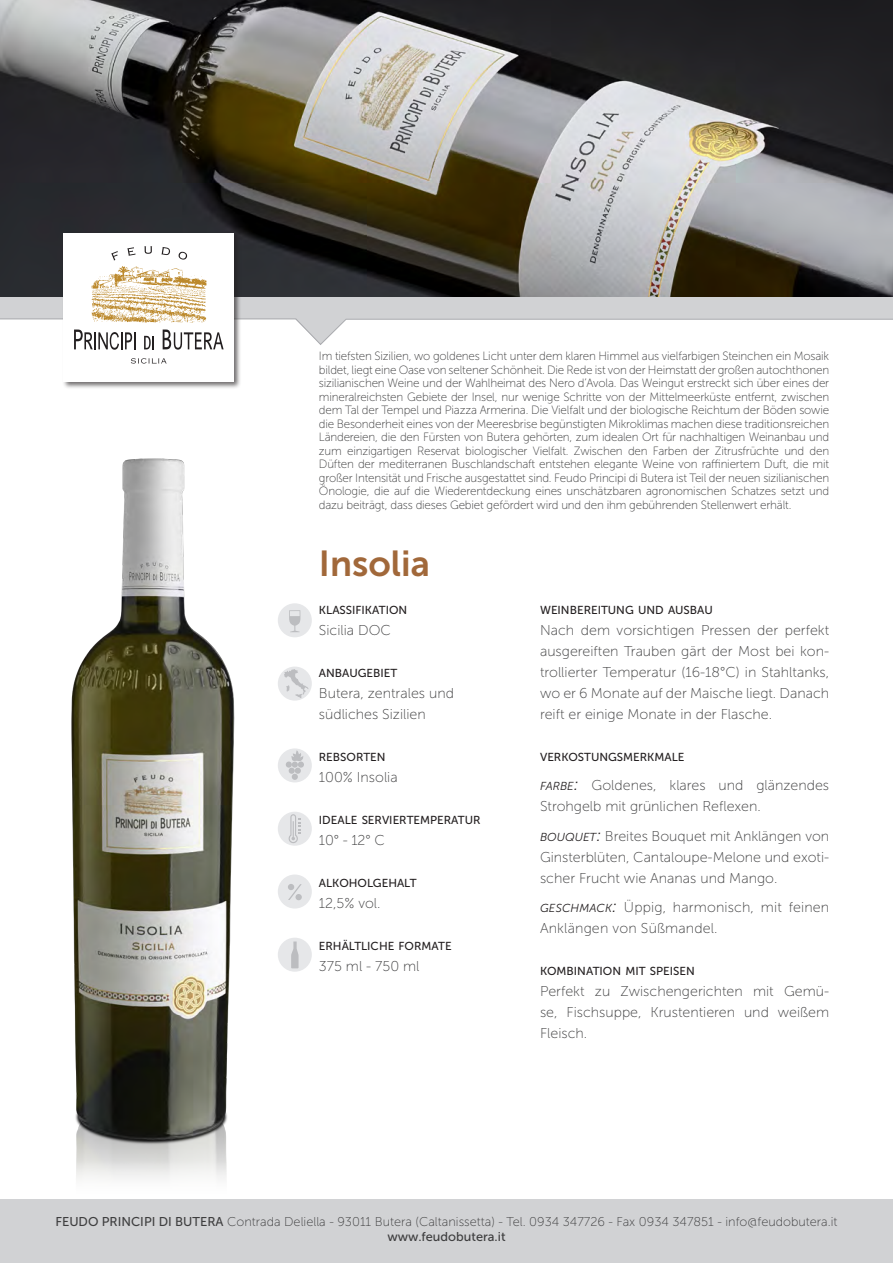
<style>
.page{position:relative;width:893px;height:1263px;background:#fff}
.page>*{position:absolute;margin:0;border:0;box-sizing:border-box;transform-origin:0 0}
.t1{font:36px "Museo Sans 700";color:#a1683a}
.t2{font:14.25px/21px "Museo Sans 100";color:#3e3e3f}
.t3{font:12.75px "Museo Sans 100";color:#3e3e3f}
.t4{font:12.75px "Museo Sans 500";color:#3e3e3f}
.t5{font:12px/13.5px "Museo Sans 100";letter-spacing:-.015em;color:#3e3e3f;text-align:justify}
.t6{font:11.55px "Museo Sans 500";color:#231f20}
.s1{font-family:"Museo Sans 300";font-style:italic;font-size:11.55px;color:#231f20}
.s2{font-family:"Museo Sans 300";font-style:italic;font-size:16.5px;color:#231f20}
.s3{font-family:"Museo Sans 500"}
</style>
<div class="page">
<div style="left:0;top:1199px;width:893px;height:64px;background:#d1d2d4"></div>
<img style="left:71px;top:458px;width:215px;height:721px">
<img style="left:0;top:0;width:893px;height:298px">
<div style="left:0;top:298px;width:893px;height:21px;background:#d1d2d4"></div>
<div style="left:62px;top:231px;width:179px;height:158px;background:#231f20;opacity:.65"></div>
<div style="left:64px;top:233px;width:170px;height:149px;background:#fff"></div>
<svg style="left:131px;top:358px;width:36px;height:6px"></svg>
<svg style="left:0;top:310px;width:893px;height:40px"></svg>
<svg style="left:127px;top:247px;width:7px;height:6px"></svg>
<svg style="left:144px;top:246px;width:8px;height:7px"></svg>
<svg style="left:161px;top:247px;width:9px;height:6px"></svg>
<img style="left:80px;top:253px;width:138px;height:82px">
<div style="left:278px;top:603px;width:34px;height:34px;background:#e6e7e9;border-radius:50%"></div>
<svg style="left:289px;top:610px;width:11px;height:22px"></svg>
<div style="left:278px;top:666px;width:34px;height:35px;background:#e6e7e9;border-radius:50%"></div>
<svg style="left:284px;top:669px;width:24px;height:29px"></svg>
<div style="left:278px;top:748px;width:34px;height:34px;background:#e6e7e9;border-radius:50%"></div>
<div style="left:286px;top:761px;width:6px;height:7px;background:#bcbdc0;border-radius:50%"></div>
<div style="left:292px;top:761px;width:6px;height:7px;background:#bcbdc0;border-radius:50%"></div>
<div style="left:298px;top:761px;width:6px;height:7px;background:#bcbdc0;border-radius:50%"></div>
<svg style="left:289px;top:768px;width:12px;height:12px"></svg>
<svg style="left:291px;top:750px;width:12px;height:11px"></svg>
<div style="left:278px;top:874px;width:34px;height:34px;background:#e6e7e9;border-radius:50%"></div>
<svg style="left:288px;top:884px;width:14px;height:16px"></svg>
<div style="left:278px;top:938px;width:34px;height:34px;background:#e6e7e9;border-radius:50%"></div>
<svg style="left:291px;top:941px;width:8px;height:27px"></svg>
<div style="left:278px;top:812px;width:34px;height:34px;background:#e6e7e9;border-radius:50%"></div>
<svg style="left:288px;top:814px;width:13px;height:29px"></svg>
<p class="t5" style="left:319px;top:349px;width:512px">Im tiefsten Sizilien, wo goldenes Licht unter dem klaren Himmel aus vielfarbigen Steinchen ein Mosaik bildet, liegt eine Oase von seltener Schönheit. Die Rede ist von der Heimstatt der großen autochthonen sizilianischen Weine und der Wahlheimat des Nero d’Avola. Das Weingut erstreckt sich über eines der mineralreichsten Gebiete der Insel, nur wenige Schritte von der Mittelmeerküste entfernt, zwischen dem Tal der Tempel und Piazza Armerina. Die Vielfalt und der biologische Reichtum der Böden sowie die Besonderheit eines von der Meeresbrise begünstigten Mikroklimas machen diese traditionsreichen Ländereien, die den Fürsten von Butera gehörten, zum idealen Ort für nachhaltigen Weinanbau und zum einzigartigen Reservat biologischer Vielfalt. Zwischen den Farben der Zitrusfrüchte und den Düften der mediterranen Buschlandschaft entstehen elegante Weine von raffiniertem Duft, die mit großer Intensität und Frische ausgestattet sind. Feudo Principi di Butera ist Teil der neuen sizilianischen Önologie, die auf die Wiederentdeckung eines unschätzbaren agronomischen Schatzes setzt und dazu beiträgt, dass dieses Gebiet gefördert wird und den ihm gebührenden Stellenwert erhält.</p>
<p class="t1" style="left:319px;top:543px;width:113px">Insolia</p>
<p class="t6" style="left:319px;top:603px;width:90px">KLASSIFIKATION</p>
<p class="t2" style="left:319px;top:620px;width:74px">Sicilia DOC</p>
<p class="t6" style="left:319px;top:666px;width:80px">ANBAUGEBIET</p>
<p class="t2" style="left:319px;top:683px;width:137px">Butera, zentrales und südliches Sizilien</p>
<p class="t6" style="left:319px;top:750px;width:68px">REBSORTEN</p>
<p class="t2" style="left:319px;top:767px;width:80px">100% Insolia</p>
<p class="t6" style="left:319px;top:813px;width:163px">IDEALE SERVIERTEMPERATUR</p>
<p class="t2" style="left:319px;top:830px;width:67px">10° - 12° C</p>
<p class="t6" style="left:319px;top:876px;width:99px">ALKOHOLGEHALT</p>
<p class="t2" style="left:319px;top:893px;width:63px">12,5% vol.</p>
<p class="t6" style="left:319px;top:939px;width:134px">ERHÄLTLICHE FORMATE</p>
<p class="t2" style="left:319px;top:956px;width:102px">375 ml - 750 ml</p>
<p class="t6" style="left:540px;top:603px;width:174px">WEINBEREITUNG UND AUSBAU</p>
<p class="t2" style="left:540px;top:620px;width:291px;text-align:justify">Nach dem vorsichtigen Pressen der perfekt ausgereiften Trauben gärt der Most bei kon&shy;trollierter Temperatur (16-18°C) in Stahltanks, wo er 6 Monate auf der Maische liegt. Danach reift er einige Monate in der Flasche.</p>
<p class="t6" style="left:540px;top:750px;width:146px">VERKOSTUNGSMERKMALE</p>
<p class="t2" style="left:540px;top:775px;width:291px"><span class="s1">FARBE</span><span class="s2">:</span> Goldenes, klares und glänzendes<br>Strohgelb mit grünlichen Reflexen.</p>
<p class="t2" style="left:540px;top:826px;width:291px;text-align:justify"><span class="s1">BOUQUET</span><span class="s2">:</span> Breites Bouquet mit Anklängen von Ginsterblüten, Cantaloupe-Melone und exoti&shy;scher Frucht wie Ananas und Mango.</p>
<p class="t2" style="left:540px;top:897px;width:291px"><span class="s1">GESCHMACK</span><span class="s2">:</span> Üppig, harmonisch, mit feinen<br>Anklängen von Süßmandel.</p>
<p class="t6" style="left:540px;top:965px;width:156px">KOMBINATION MIT SPEISEN</p>
<p class="t2" style="left:540px;top:981px;width:291px;text-align:justify">Perfekt zu Zwischengerichten mit Gemü&shy;se, Fischsuppe, Krustentieren und weißem Fleisch.</p>
<p class="t3" style="left:55px;top:1214px;width:784px"><span class="s3">FEUDO PRINCIPI DI BUTERA</span> Contrada Deliella - 93011 Butera (Caltanissetta) - Tel. 0934 347726 - Fax 0934 347851 - info@feudobutera.it</p>
<p class="t4" style="left:387px;top:1230px;width:120px">www.feudobutera.it</p>
</div>
